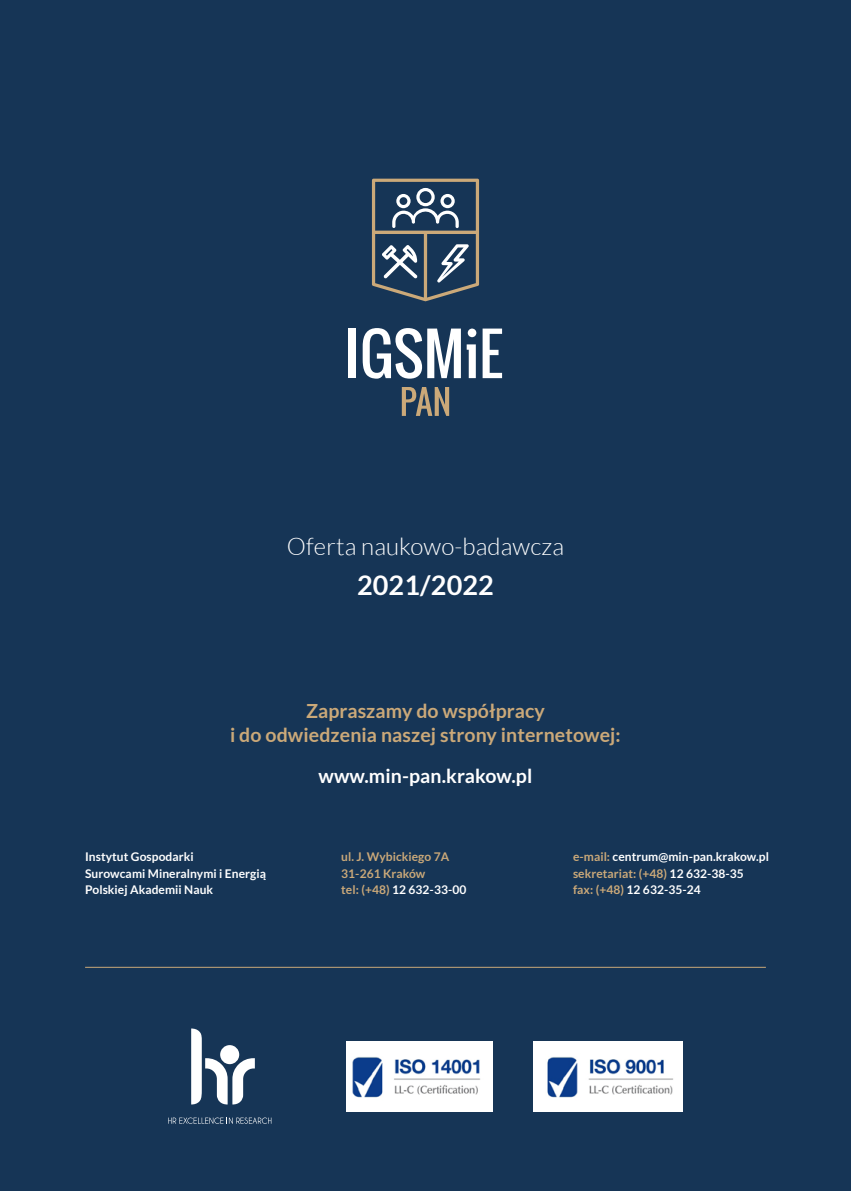
<style>
.page{position:relative;width:851px;height:1191px;background:#fff}
.page>*{position:absolute;margin:0;border:0;box-sizing:border-box;transform-origin:0 0}
.t1{font:700 27px "Lato";letter-spacing:.005em;color:#fff}
.t2{font:300 24px "Lato";letter-spacing:.005em;color:#fff}
.t3{font:700 19.5px/24px "Lato";letter-spacing:.005em;color:#cba979;text-align:center}
.t4{font:700 19.5px "Lato";letter-spacing:.005em;color:#fff}
.t5{font:700 12px/16.5px "Lato";letter-spacing:.005em;color:#fff}
.t6{font:700 12px/16.5px "Lato";letter-spacing:.005em;color:#cba979}
.s1{color:#fff}
.s2{color:#cba979}
</style>
<div class="page">
<div style="left:0;top:0;width:850px;height:1191px;background:#163556"></div>
<svg style="left:372px;top:179px;width:107px;height:122px"></svg>
<svg style="left:402px;top:387px;width:47px;height:29px"></svg>
<div style="left:349px;top:328px;width:7px;height:50px;background:#fff"></div>
<svg style="left:482px;top:328px;width:20px;height:50px"></svg>
<svg style="left:362px;top:328px;width:113px;height:51px"></svg>
<img style="left:347px;top:1041px;width:145px;height:70px">
<img style="left:533px;top:1041px;width:149px;height:70px">
<svg style="left:191px;top:1028px;width:64px;height:76px"></svg>
<svg style="left:168px;top:1117px;width:103px;height:6px"></svg>
<hr style="left:85px;top:967px;width:680px;height:1px;background:#cba979">
<h2 class="t2" style="left:287px;top:533px;width:278px">Oferta naukowo-badawcza</h2>
<h1 class="t1" style="left:357px;top:569px;width:138px">2021/2022</h1>
<h3 class="t3" style="left:230px;top:698px;width:392px">Zapraszamy do współpracy<br>i do odwiedzenia naszej strony internetowej:</h3>
<h3 class="t4" style="left:318px;top:764px;width:215px">www.min-pan.krakow.pl</h3>
<p class="t5" style="left:85px;top:848px;width:182px">Instytut Gospodarki<br>Surowcami Mineralnymi i Energią<br>Polskiej Akademii Nauk</p>
<p class="t6" style="left:341px;top:848px;width:127px">ul. J. Wybickiego 7A<br>31-261 Kraków<br>tel: (+48) <span class="s1">12 632-33-00</span></p>
<p class="t5" style="left:573px;top:848px;width:197px"><span class="s2">e-mail:</span> centrum@min-pan.krakow.pl <span class="s2">sekretariat: (+48)</span> 12 632-38-35<br><span class="s2">fax: (+48)</span> 12 632-35-24</p>
</div>
